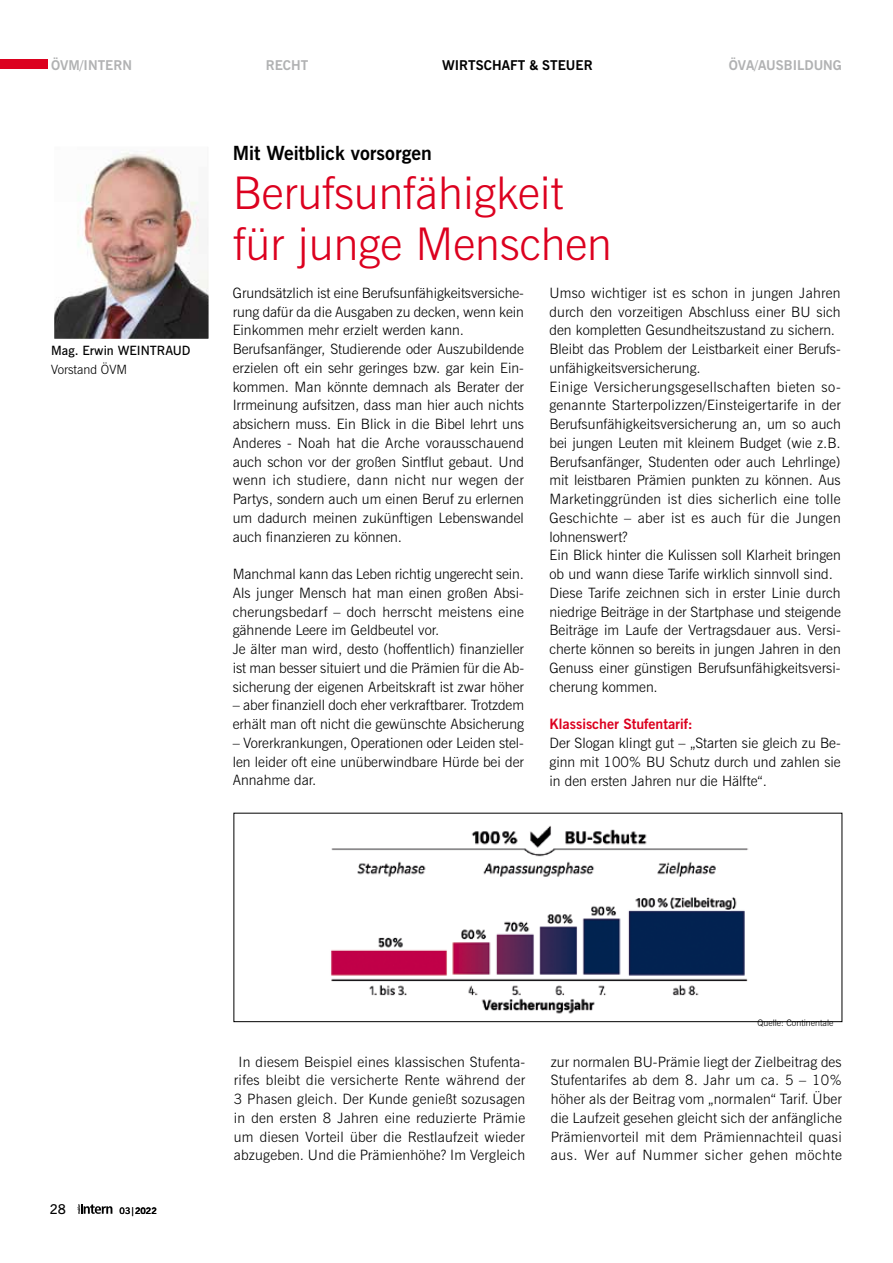
<style>
.page{position:relative;width:893px;height:1263px;background:#fff}
.page>*{position:absolute;margin:0;border:0;box-sizing:border-box;transform-origin:0 0}
.t1{font:300 45px/51px "News Gothic BT";color:#dc011f}
.t2{font:700 19.5px "News Gothic BT";color:#000}
.t3{font:300 14.25px/18.8px "News Gothic BT";color:#000}
.t4{font:700 14.25px "News Gothic BT";color:#dc011f}
.t5{font:700 13.5px "News Gothic BT";color:#b1b2b3}
.t6{font:700 13.5px "News Gothic BT";color:#000}
.t7{font:600 13.5px "News Gothic BT";color:#000}
.t8{font:600 12.75px "News Gothic BT";color:#000}
.t9{font:300 12.75px "News Gothic BT";color:#000}
.t10{font:300 9px "News Gothic BT";color:#000}
.t11{font:700 9px "News Gothic BT";color:#000}
.s1{font-weight:600}
</style>
<div class="page">
<div style="left:0;top:60px;width:48px;height:9px;background:#dc011f"></div>
<svg style="left:77px;top:1204px;width:35px;height:10px"></svg>
<img style="left:55px;top:151px;width:153px;height:187px">
<img style="left:331px;top:825px;width:417px;height:189px">
<div style="left:233px;top:813px;width:609px;height:209px;border:1px solid #000"></div>
<p class="t5" style="left:51px;top:57px;width:82px">ÖVM/INTERN</p>
<p class="t5" style="left:266px;top:57px;width:44px">RECHT</p>
<p class="t6" style="left:442px;top:57px;width:152px">WIRTSCHAFT &amp; STEUER</p>
<p class="t5" style="left:729px;top:57px;width:115px">ÖVA/AUSBILDUNG</p>
<p class="t8" style="left:51px;top:342px;width:141px">Mag. Erwin WEINTRAUD</p>
<p class="t9" style="left:51px;top:361px;width:77px">Vorstand ÖVM</p>
<h2 class="t2" style="left:233px;top:141px;width:201px">Mit Weitblick vorsorgen</h2>
<h1 class="t1" style="left:233px;top:167px;width:381px">Berufsunfähigkeit für junge Menschen</h1>
<p class="t3" style="left:233px;top:283px;width:293px">Grundsätzlich ist eine Berufsunfähigkeitsversiche&shy;rung dafür da die Ausgaben zu decken, wenn kein Einkommen mehr erzielt werden kann.<br>Berufsanfänger, Studierende oder Auszubildende erzielen oft ein sehr geringes bzw. gar kein Ein&shy;kommen. Man könnte demnach als Berater der Irrmeinung aufsitzen, dass man hier auch nichts absichern muss. Ein Blick in die Bibel lehrt uns Anderes - Noah hat die Arche vorausschauend auch schon vor der großen Sintflut gebaut. Und wenn ich studiere, dann nicht nur wegen der Partys, sondern auch um einen Beruf zu erlernen um dadurch meinen zukünftigen Lebenswandel auch finanzieren zu können.</p>
<p class="t3" style="left:233px;top:565px;width:293px">Manchmal kann das Leben richtig ungerecht sein.<br>Als junger Mensch hat man einen großen Absi&shy;cherungsbedarf – doch herrscht meistens eine gähnende Leere im Geldbeutel vor.<br>Je älter man wird, desto (hoffentlich) finanzieller ist man besser situiert und die Prämien für die Ab&shy;sicherung der eigenen Arbeitskraft ist zwar höher</p>
<p class="t3" style="left:233px;top:696px;width:293px">– aber finanziell doch eher verkraftbarer. Trotzdem erhält man oft nicht die gewünschte Absicherung</p>
<p class="t3" style="left:233px;top:733px;width:293px;text-align:justify">– Vorerkrankungen, Operationen oder Leiden stel&shy;len leider oft eine unüberwindbare Hürde bei der Annahme dar.</p>
<p class="t3" style="left:549px;top:283px;width:293px">Umso wichtiger ist es schon in jungen Jahren durch den vorzeitigen Abschluss einer BU sich den kompletten Gesundheitszustand zu sichern.<br>Bleibt das Problem der Leistbarkeit einer Berufs&shy;unfähigkeitsversicherung.<br>Einige Versicherungsgesellschaften bieten so&shy;genannte Starterpolizzen/Einsteigertarife in der Berufsunfähigkeitsversicherung an, um so auch bei jungen Leuten mit kleinem Budget (wie z.B.<br>Berufsanfänger, Studenten oder auch Lehrlinge) mit leistbaren Prämien punkten zu können. Aus Marketinggründen ist dies sicherlich eine tolle Geschichte – aber ist es auch für die Jungen lohnenswert?<br>Ein Blick hinter die Kulissen soll Klarheit bringen ob und wann diese Tarife wirklich sinnvoll sind.<br>Diese Tarife zeichnen sich in erster Linie durch niedrige Beiträge in der Startphase und steigende Beiträge im Laufe der Vertragsdauer aus. Versi&shy;cherte können so bereits in jungen Jahren in den Genuss einer günstigen Berufsunfähigkeitsversi&shy;cherung kommen.</p>
<p class="t4" style="left:549px;top:715px;width:145px">Klassischer Stufentarif:</p>
<p class="t3" style="left:549px;top:733px;width:293px;text-align:justify">Der Slogan klingt gut – „Starten sie gleich zu Be&shy;ginn mit 100% BU Schutz durch und zahlen sie in den ersten Jahren nur die Hälfte“.</p>
<p class="t7" style="left:50px;top:1201px;width:18px">28</p>
<p class="t11" style="left:120px;top:1205px;width:39px"><span class="s1">03|</span>2022</p>
<p class="t10" style="left:757px;top:1017px;width:77px">Quelle: Continentale</p>
<p class="t3" style="left:234px;top:1052px;width:293px;text-align:center">In diesem Beispiel eines klassischen Stufenta&shy;rifes bleibt die versicherte Rente während der 3 Phasen gleich. Der Kunde genießt sozusagen in den ersten 8 Jahren eine reduzierte Prämie um diesen Vorteil über die Restlaufzeit wieder abzugeben. Und die Prämienhöhe? Im Vergleich</p>
<p class="t3" style="left:551px;top:1052px;width:293px;text-align:justify">zur normalen BU-Prämie liegt der Zielbeitrag des Stufentarifes ab dem 8. Jahr um ca. 5 – 10% höher als der Beitrag vom „normalen“ Tarif. Über die Laufzeit gesehen gleicht sich der anfängliche Prämienvorteil mit dem Prämiennachteil quasi aus. Wer auf Nummer sicher gehen möchte</p>
</div>
